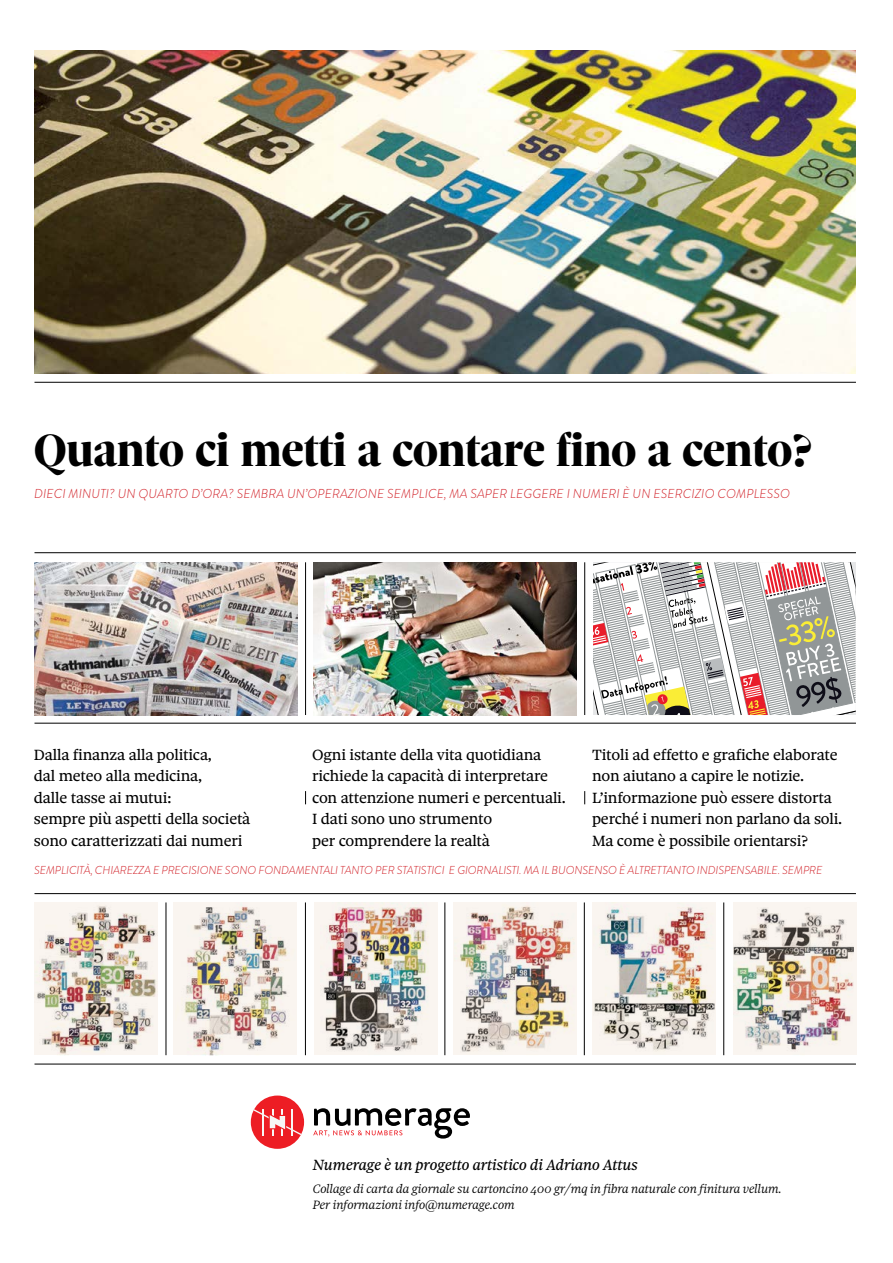
<style>
.page{position:relative;width:893px;height:1263px;background:#fff}
.page>*{position:absolute;margin:0;border:0;box-sizing:border-box;transform-origin:0 0}
.t1{font:900 48.9px "Sole Serif Display";letter-spacing:-.01em;color:#000}
.t2{font:15.75px/21.6px "Sole Serif Text";letter-spacing:-.01em;color:#000}
.t3{font:italic 15.75px "Sole Serif Text";letter-spacing:-.01em;color:#000}
.t4{font:italic 300 12.9px/15.8px "Sole Serif Text";letter-spacing:-.01em;color:#000}
.t5{font:italic 300 12.9px "Brandon Grotesque";letter-spacing:.01em;color:#d2232a}
.t6{font:italic 300 11.55px "Brandon Grotesque";letter-spacing:-.01em;color:#d2232a}
</style>
<div class="page">
<img style="left:35px;top:50px;width:821px;height:323px">
<img style="left:35px;top:562px;width:262px;height:153px">
<img style="left:314px;top:562px;width:262px;height:153px">
<svg style="left:593px;top:562px;width:263px;height:153px"></svg>
<hr style="left:35px;top:382px;width:821px;height:1px;background:#000">
<hr style="left:35px;top:552px;width:821px;height:1px;background:#000">
<hr style="left:35px;top:723px;width:821px;height:1px;background:#000">
<hr style="left:35px;top:893px;width:821px;height:1px;background:#000">
<hr style="left:35px;top:1064px;width:821px;height:1px;background:#000">
<hr style="left:305px;top:902px;width:1px;height:153px;background:#000">
<hr style="left:166px;top:902px;width:1px;height:153px;background:#000">
<hr style="left:445px;top:902px;width:1px;height:153px;background:#000">
<hr style="left:584px;top:902px;width:1px;height:153px;background:#000">
<hr style="left:723px;top:902px;width:1px;height:153px;background:#000">
<hr style="left:305px;top:562px;width:1px;height:153px;background:#000">
<svg style="left:305px;top:791px;width:1px;height:13px"></svg>
<hr style="left:584px;top:562px;width:1px;height:153px;background:#000">
<svg style="left:584px;top:791px;width:1px;height:13px"></svg>
<svg style="left:313px;top:1108px;width:157px;height:30px"></svg>
<div style="left:251px;top:1095px;width:53px;height:54px;background:#ed1d24;border-radius:50%"></div>
<svg style="left:253px;top:1109px;width:48px;height:26px"></svg>
<img style="left:35px;top:902px;width:123px;height:153px">
<img style="left:174px;top:902px;width:123px;height:153px">
<img style="left:314px;top:902px;width:123px;height:153px">
<img style="left:453px;top:902px;width:123px;height:153px">
<img style="left:592px;top:902px;width:123px;height:153px">
<img style="left:733px;top:902px;width:123px;height:153px">
<h1 class="t1" style="left:34px;top:422px;width:780px">Quanto ci metti a contare fino a cento?</h1>
<p class="t5" style="left:34px;top:485px;width:758px">DIECI MINUTI? UN QUARTO D’ORA? SEMBRA UN’OPERAZIONE SEMPLICE, MA SAPER LEGGERE I NUMERI È UN ESERCIZIO COMPLESSO</p>
<p class="t2" style="left:34px;top:744px;width:218px">Dalla finanza alla politica,<br>dal meteo alla medicina,<br>dalle tasse ai mutui:<br>sempre più aspetti della società sono caratterizzati dai numeri</p>
<p class="t2" style="left:592px;top:744px;width:252px">Titoli ad effetto e grafiche elaborate non aiutano a capire le notizie.<br>L’informazione può essere distorta perché i numeri non parlano da soli.<br>Ma come è possibile orientarsi?</p>
<p class="t2" style="left:312px;top:744px;width:255px">Ogni istante della vita quotidiana richiede la capacità di interpretare con attenzione numeri e percentuali.<br>I dati sono uno strumento<br>per comprendere la realtà</p>
<p class="t6" style="left:34px;top:862px;width:790px">SEMPLICITÀ, CHIAREZZA E PRECISIONE SONO FONDAMENTALI TANTO PER STATISTICI E GIORNALISTI. MA IL BUONSENSO È ALTRETTANTO INDISPENSABILE. SEMPRE</p>
<p class="t3" style="left:313px;top:1156px;width:327px">Numerage è un progetto artistico di Adriano Attus</p>
<p class="t4" style="left:313px;top:1181px;width:470px">Collage di carta da giornale su cartoncino 400 gr/mq in fibra naturale con finitura vellum.<br>Per informazioni info@numerage.com</p>
</div>
